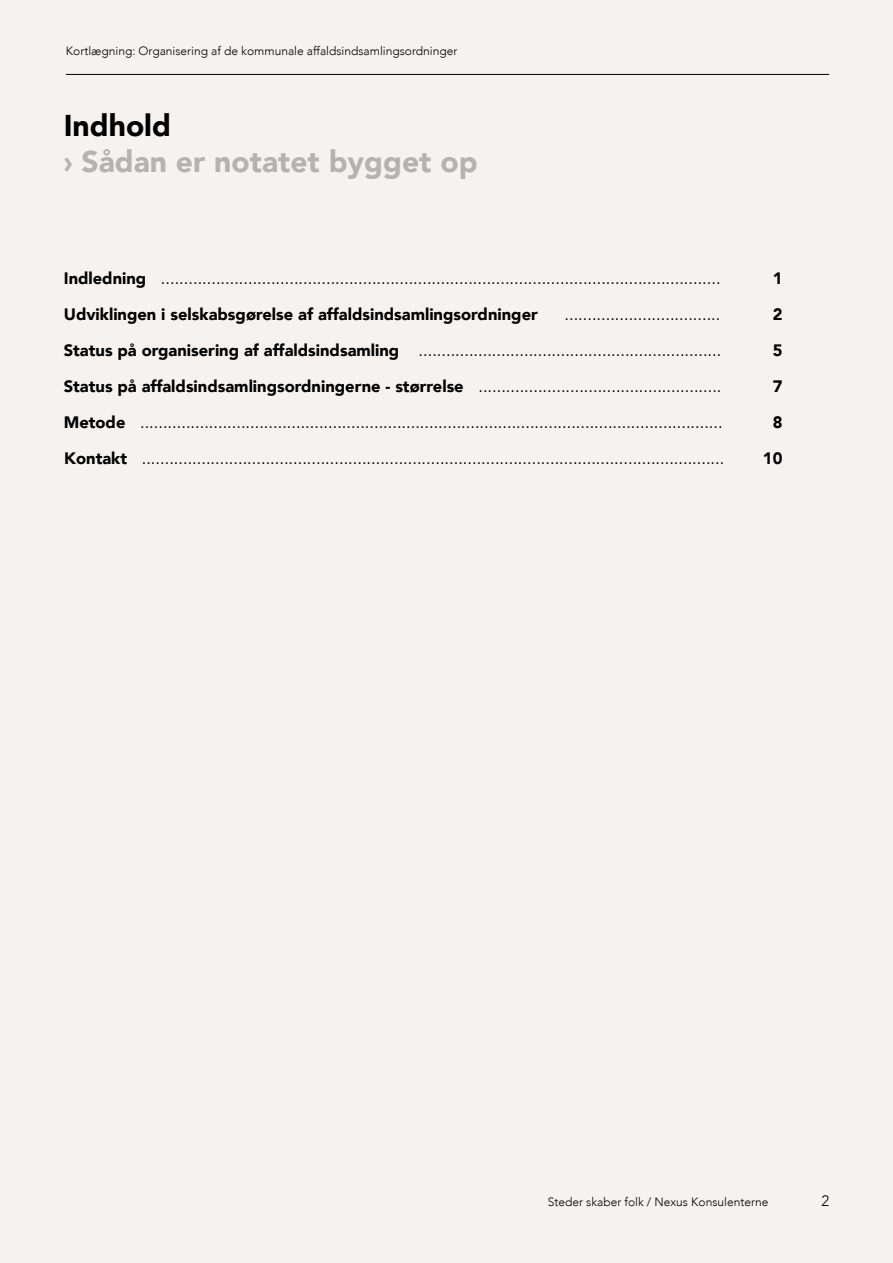
<style>
.page{position:relative;width:893px;height:1263px;background:#f6f2ef}
.page>*{position:absolute;margin:0;border:0;box-sizing:border-box;transform-origin:0 0}
.t1{font:900 30px "Avenir";color:#b7b2b2}
.t2{font:900 30px "Avenir";color:#000}
.t3{font:16.5px "Avenir";color:#000}
.t4{font:900 16.5px "Avenir";color:#000}
.t5{font:300 15px "Avenir";color:#000}
.t6{font:300 12px "Avenir";color:#000}
.s1{font-weight:900}
</style>
<div class="page">
<hr style="left:66px;top:74px;width:763px;height:1px;background:#000">
<p class="t6" style="left:66px;top:43px;width:393px">Kortlægning: Organisering af de kommunale affaldsindsamlingsordninger</p>
<h1 class="t2" style="left:64px;top:100px;width:109px">Indhold</h1>
<h1 class="t1" style="left:64px;top:136px;width:415px">› Sådan er notatet bygget op</h1>
<p class="t3" style="left:64px;top:269px;width:658px"><span class="s1">Indledning</span> ..........................................................................................................................</p>
<p class="t4" style="left:773px;top:264px;width:11px">1</p>
<p class="t4" style="left:64px;top:300px;width:476px">Udviklingen i selskabsgørelse af affaldsindsamlingsordninger</p>
<p class="t3" style="left:564px;top:305px;width:157px">..................................</p>
<p class="t4" style="left:773px;top:300px;width:11px">2</p>
<p class="t3" style="left:64px;top:341px;width:659px"><span class="s1">Status på organisering af affaldsindsamling</span> ..................................................................</p>
<p class="t4" style="left:773px;top:336px;width:11px">5</p>
<p class="t3" style="left:64px;top:377px;width:659px"><span class="s1">Status på affaldsindsamlingsordningerne - størrelse</span> .....................................................</p>
<p class="t4" style="left:773px;top:373px;width:11px">7</p>
<p class="t3" style="left:64px;top:413px;width:660px"><span class="s1">Metode</span> ...............................................................................................................................</p>
<p class="t4" style="left:773px;top:409px;width:11px">8</p>
<p class="t3" style="left:64px;top:449px;width:662px"><span class="s1">Kontakt</span> ...............................................................................................................................</p>
<p class="t4" style="left:763px;top:445px;width:21px">10</p>
<p class="t6" style="left:548px;top:1194px;width:222px">Steder skaber folk / Nexus Konsulenterne</p>
<p class="t5" style="left:821px;top:1192px;width:9px">2</p>
</div>
